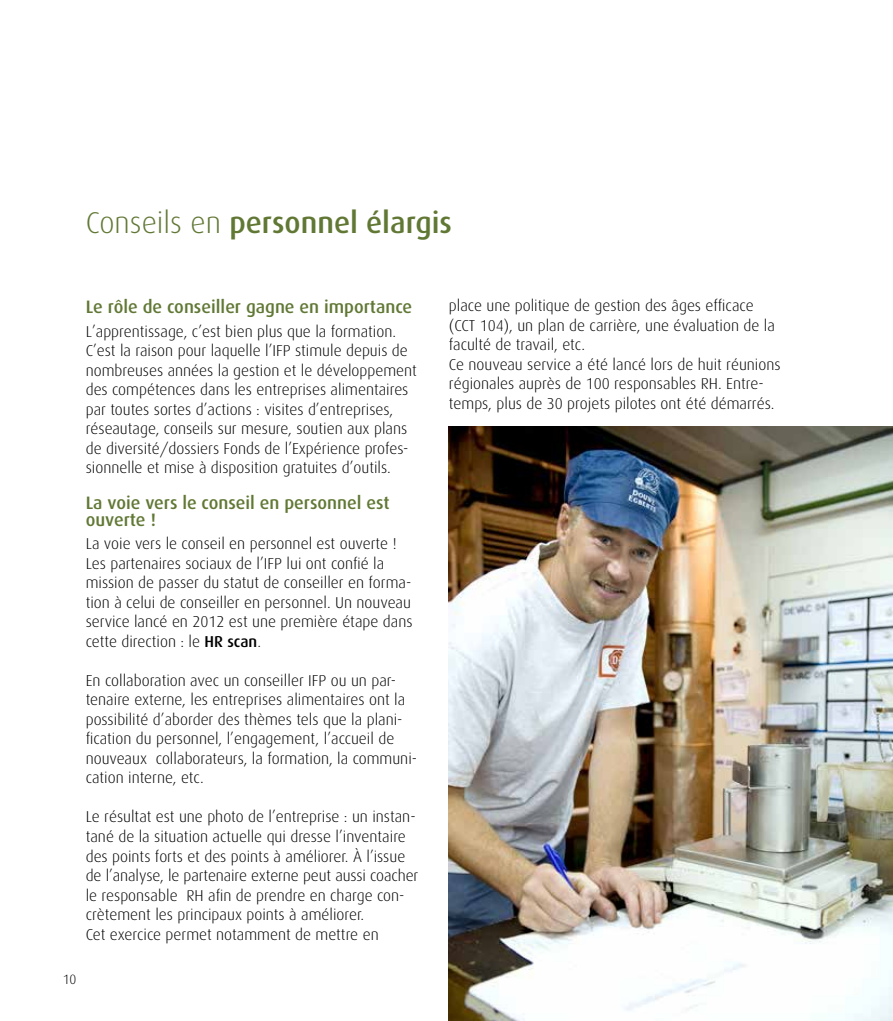
<style>
.page{position:relative;width:893px;height:1021px;background:#fff}
.page>*{position:absolute;margin:0;border:0;box-sizing:border-box;transform-origin:0 0}
.t1{font:500 30px "Dax";color:#617835}
.t2{font:500 18px/16.5px "Dax";color:#617835}
.t3{font:300 15.75px/19.5px "Dax";color:#000}
.t4{font:300 13.5px "Dax";color:#000}
.s1{font-weight:300}
.s2{font-weight:500}
</style>
<div class="page">
<img style="left:449px;top:426px;width:444px;height:594px">
<h1 class="t1" style="left:86px;top:206px;width:368px"><span class="s1">Conseils en</span> personnel élargis</h1>
<p class="t2" style="left:86px;top:298px;width:328px">Le rôle de conseiller gagne en importance</p>
<p class="t3" style="left:86px;top:321px;width:333px">L’apprentissage, c’est bien plus que la formation.<br>C’est la raison pour laquelle l’IFP stimule depuis de nombreuses années la gestion et le développement des compétences dans les entreprises alimentaires par toutes sortes d’actions : visites d’entreprises, réseautage, conseils sur mesure, soutien aux plans de diversité/dossiers Fonds de l’Expérience profes&shy;sionnelle et mise à disposition gratuites d’outils.</p>
<p class="t2" style="left:86px;top:494px;width:305px">La voie vers le conseil en personnel est ouverte !</p>
<p class="t3" style="left:86px;top:534px;width:328px">La voie vers le conseil en personnel est ouverte !<br>Les partenaires sociaux de l’IFP lui ont confié la mission de passer du statut de conseiller en forma&shy;tion à celui de conseiller en personnel. Un nouveau service lancé en 2012 est une première étape dans cette direction : le <span class="s2">HR scan</span>.</p>
<p class="t3" style="left:86px;top:671px;width:333px">En collaboration avec un conseiller IFP ou un par&shy;tenaire externe, les entreprises alimentaires ont la possibilité d’aborder des thèmes tels que la plani&shy;fication du personnel, l’engagement, l’accueil de nouveaux collaborateurs, la formation, la communi&shy;cation interne, etc.</p>
<p class="t3" style="left:86px;top:807px;width:334px">Le résultat est une photo de l’entreprise : un instan&shy;tané de la situation actuelle qui dresse l’inventaire des points forts et des points à améliorer. À l’issue de l’analyse, le partenaire externe peut aussi coacher le responsable RH afin de prendre en charge con&shy;crètement les principaux points à améliorer.<br>Cet exercice permet notamment de mettre en</p>
<p class="t4" style="left:63px;top:971px;width:15px">10</p>
<p class="t3" style="left:449px;top:296px;width:333px">place une politique de gestion des âges efficace (CCT 104), un plan de carrière, une évaluation de la faculté de travail, etc.<br>Ce nouveau service a été lancé lors de huit réunions régionales auprès de 100 responsables RH. Entre&shy;temps, plus de 30 projets pilotes ont été démarrés.</p>
</div>
